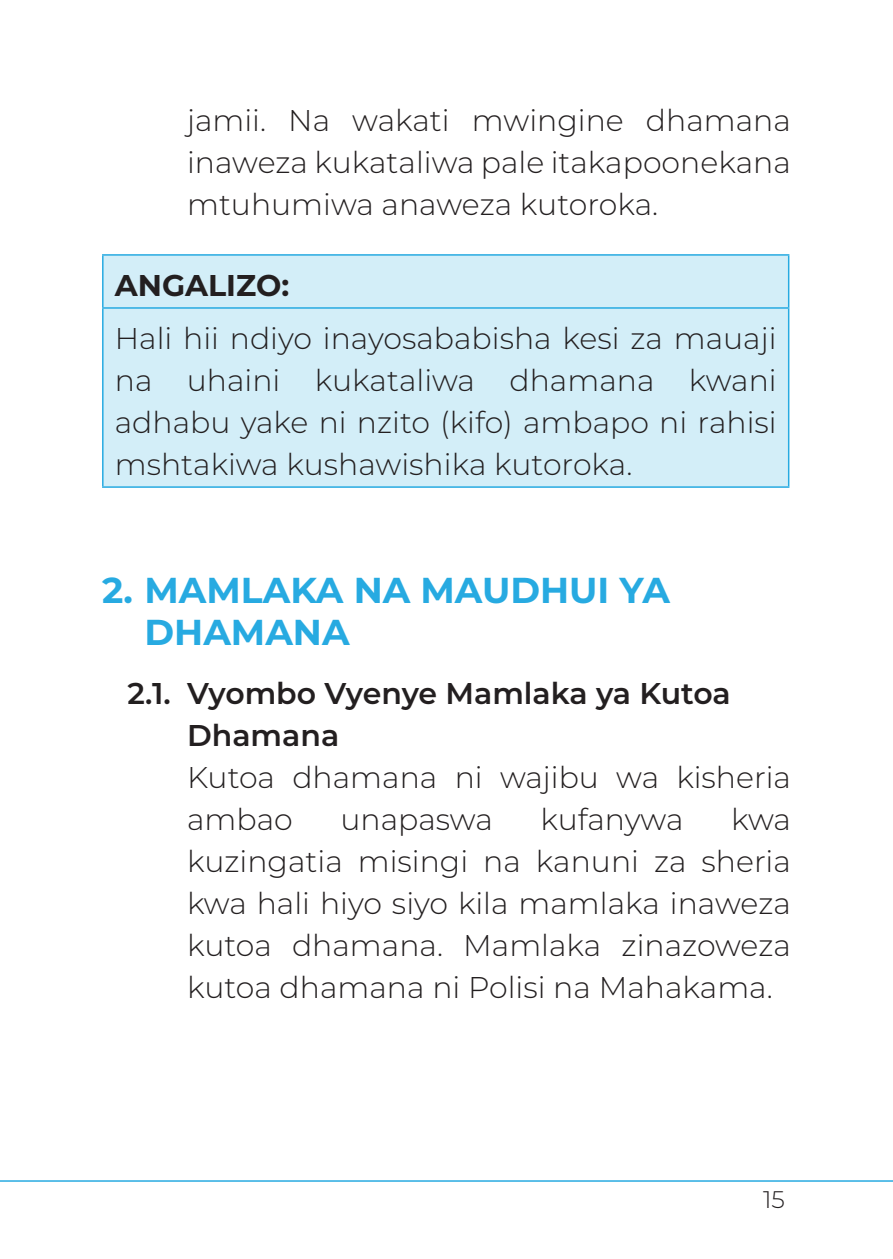
<style>
.page{position:relative;width:893px;height:1259px;background:#fff}
.page>*{position:absolute;margin:0;border:0;box-sizing:border-box;transform-origin:0 0}
.t1{font:700 36px/42px "Montserrat";color:#27aae1}
.t2{font:300 30px/42px "Montserrat";color:#231f20;text-align:justify}
.t3{font:600 30px/42px "Montserrat";color:#231f20}
.subhder_TOC_copy{font:700 30px "Montserrat";color:#231f20}
.t4{font:300 24px "Montserrat";color:#231f20}
</style>
<div class="page">
<hr style="left:0;top:1180px;width:893px;height:1px;background:#27aae1">
<div style="left:104px;top:256px;width:684px;height:230px;background:#d3eef8"></div>
<hr style="left:102px;top:254px;width:687px;height:2px;background:#27aae1">
<hr style="left:102px;top:256px;width:2px;height:51px;background:#27aae1">
<hr style="left:788px;top:256px;width:1px;height:51px;background:#27aae1">
<hr style="left:102px;top:307px;width:687px;height:2px;background:#27aae1">
<hr style="left:102px;top:309px;width:2px;height:177px;background:#27aae1">
<hr style="left:788px;top:309px;width:1px;height:177px;background:#27aae1">
<hr style="left:102px;top:486px;width:687px;height:2px;background:#27aae1">
<p class="t2" style="left:187px;top:98px;width:605px">jamii. Na wakati mwingine dhamana inaweza kukataliwa pale itakapoonekana mtuhumiwa anaweza kutoroka.</p>
<p class="subhder_TOC_copy" style="left:115px;top:264px;width:176px">ANGALIZO:</p>
<p class="t2" style="left:115px;top:316px;width:663px">Hali hii ndiyo inayosababisha kesi za mauaji na uhaini kukataliwa dhamana kwani adhabu yake ni nzito (kifo) ambapo ni rahisi mshtakiwa kushawishika kutoroka.</p>
<p class="t1" style="left:145px;top:567px;width:527px;text-indent:-43px">2. MAMLAKA NA MAUDHUI YA<br>DHAMANA</p>
<p class="t3" style="left:187px;top:671px;width:545px;text-indent:-60px">2.1. Vyombo Vyenye Mamlaka ya Kutoa<br>Dhamana</p>
<p class="t2" style="left:187px;top:755px;width:605px">Kutoa dhamana ni wajibu wa kisheria ambao</p>
<p class="t2" style="left:340px;top:797px;width:154px">unapaswa</p>
<p class="t2" style="left:540px;top:797px;width:144px">kufanywa</p>
<p class="t2" style="left:187px;top:797px;width:605px;text-indent:544px">kwa kuzingatia misingi na kanuni za sheria kwa hali hiyo siyo kila mamlaka inaweza kutoa dhamana. Mamlaka zinazoweza kutoa dhamana ni Polisi na Mahakama.</p>
<p class="t4" style="left:763px;top:1182px;width:23px">15</p>
</div>
